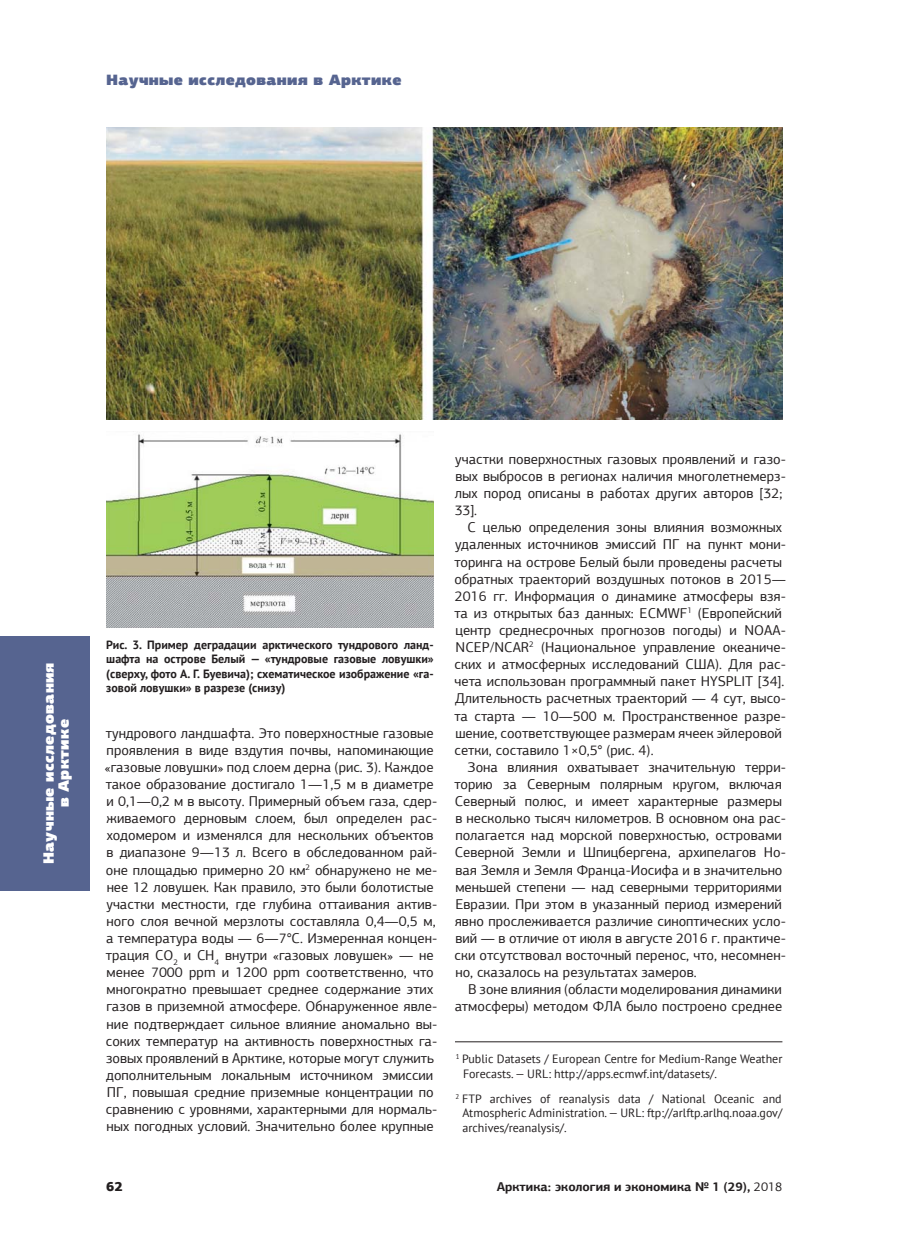
<style>
.page{position:relative;width:910px;height:1251px;background:#fff}
.page>*{position:absolute;margin:0;border:0;box-sizing:border-box;transform-origin:0 0}
.t1{font:900 15px "PF Agora Sans Pro";letter-spacing:.02em;color:#566490}
.t2{font:900 15px/15px "PF Agora Sans Pro";letter-spacing:.02em;color:#fff;text-align:center}
.t3{font:14.25px/17.1px "PF Agora Sans Pro";color:#231f20}
.t4{font:900 13.5px "PF Agora Sans Pro";color:#231f20}
.t5{font:700 12.75px "PF Agora Sans Pro";color:#231f20}
.t6{font:12px/14.4px "PT Sans";color:#231f20}
.t7{font:700 12px/14.4px "PT Sans";color:#231f20;text-align:justify}
.s1{font-weight:400}
</style>
<div class="page">
<div style="left:0;top:636px;width:89px;height:254px;background:#566490"></div>
<img style="left:106px;top:431px;width:328px;height:196px">
<img style="left:106px;top:128px;width:676px;height:291px">
<hr style="left:455px;top:1041px;width:327px;height:1px;background:#231f20">
<p class="t1" style="left:106px;top:74px;width:297px">Научные исследования в Арктике</p>
<p class="t2" style="left:43px;top:863px;width:203px;rotate:-90deg">Научные исследования в Арктике</p>
<p class="t7" style="left:106px;top:637px;width:329px">Рис. 3. Пример деградации арктического тундрового ланд&shy;шафта на острове Белый — «тундровые газовые ловушки» (сверху, фото А. Г. Буевича); схематическое изображение «га&shy;зовой ловушки» в разрезе (снизу)</p>
<p class="t3" style="left:105px;top:725px;width:334px">тундрового ландшафта. Это поверхностные газовые проявления в виде вздутия почвы, напоминающие «газовые ловушки» под слоем дерна (рис. 3). Каждое такое образование достигало 1—1,5 м в диаметре и 0,1—0,2 м в высоту. Примерный объем газа, сдер&shy;живаемого дерновым слоем, был определен рас&shy;ходомером и изменялся для нескольких объектов в диапазоне 9—13 л. Всего в обследованном рай&shy;оне площадью примерно 20 км<sup>2</sup> обнаружено не ме&shy;нее 12 ловушек. Как правило, это были болотистые участки местности, где глубина оттаивания актив&shy;ного слоя вечной мерзлоты составляла 0,4—0,5 м, а температура воды — 6—7°С. Измеренная концен&shy;трация СО<sub>2</sub> и CH<sub>4</sub> внутри «газовых ловушек» — не менее 7000 ppm и 1200 ppm соответственно, что многократно превышает среднее содержание этих газов в приземной атмосфере. Обнаруженное явле&shy;ние подтверждает сильное влияние аномально вы&shy;соких температур на активность поверхностных га&shy;зовых проявлений в Арктике, которые могут служить дополнительным локальным источником эмиссии ПГ, повышая средние приземные концентрации по сравнению с уровнями, характерными для нормаль&shy;ных погодных условий. Значительно более крупные</p>
<p class="t3" style="left:455px;top:451px;width:333px">участки поверхностных газовых проявлений и газо&shy;вых выбросов в регионах наличия многолетнемерз&shy;лых пород описаны в работах других авторов [32; 33].</p>
<p class="t3" style="left:454px;top:520px;width:333px;text-indent:13px">С целью определения зоны влияния возможных удаленных источников эмиссий ПГ на пункт мони&shy;торинга на острове Белый были проведены расчеты обратных траекторий воздушных потоков в 2015— 2016 гг. Информация о динамике атмосферы взя&shy;та из открытых баз данных: ECMWF<sup>1</sup> (Европейский центр среднесрочных прогнозов погоды) и NOAA-NCEP/NCAR<sup>2</sup> (Национальное управление океаниче&shy;ских и атмосферных исследований США). Для рас&shy;чета использован программный пакет HYSPLIT [34].<br>Длительность расчетных траекторий — 4 сут, высо&shy;та старта — 10—500 м. Пространственное разре&shy;шение, соответствующее размерам ячеек эйлеровой сетки, составило 1×0,5° (рис. 4).</p>
<p class="t3" style="left:454px;top:759px;width:333px;text-indent:13px">Зона влияния охватывает значительную терри&shy;торию за Северным полярным кругом, включая Северный полюс, и имеет характерные размеры в несколько тысяч километров. В основном она рас&shy;полагается над морской поверхностью, островами Северной Земли и Шпицбергена, архипелагов Но&shy;вая Земля и Земля Франца-Иосифа и в значительно меньшей степени — над северными территориями Евразии. При этом в указанный период измерений явно прослеживается различие синоптических усло&shy;вий — в отличие от июля в августе 2016 г. практиче&shy;ски отсутствовал восточный перенос, что, несомнен&shy;но, сказалось на результатах замеров.</p>
<p class="t3" style="left:455px;top:982px;width:329px;text-align:right">В зоне влияния (области моделирования динамики атмосферы) методом ФЛА было построено среднее</p>
<p class="t6" style="left:463px;top:1051px;width:321px;text-indent:-7px"><sup>1</sup> Public Datasets / European Centre for Medium-Range Weather<br>Forecasts.— URL: http://apps.ecmwf.int/datasets/.</p>
<p class="t6" style="left:462px;top:1091px;width:321px;text-align:justify;text-indent:-7px"><sup>2</sup> FTP archives of reanalysis data / National Oceanic and Atmospheric Administration.— URL: ftp://arlftp.arlhq.noaa.gov/ archives/reanalysis/.</p>
<p class="t4" style="left:106px;top:1180px;width:18px">62</p>
<p class="t5" style="left:497px;top:1181px;width:287px">Арктика: экология и экономика № 1 (29), <span class="s1">2018</span></p>
</div>
